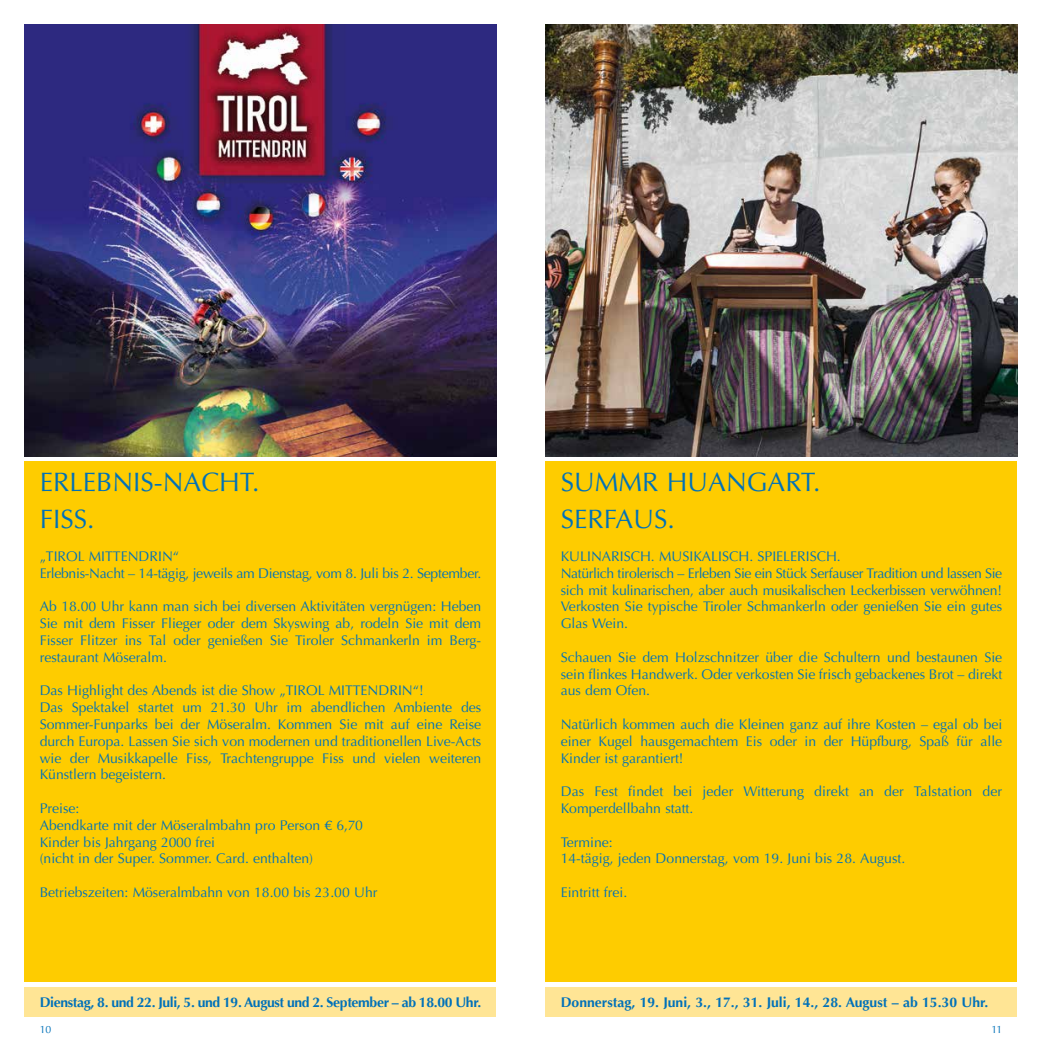
<style>
.page{position:relative;width:1042px;height:1042px;background:#fff}
.page>*{position:absolute;margin:0;border:0;box-sizing:border-box;transform-origin:0 0}
.t1{font:26.6px/36.8px "Optima";color:#0071b9}
.t2{font:14px/16.8px "Optima";color:#0071b9}
.t3{font:14px/16.8px "Optima";letter-spacing:-.02em;color:#0071b9}
.t4{font:700 14px "Optima";letter-spacing:-.025em;color:#0071b9}
.t5{font:700 14px "Optima";color:#0071b9}
.t6{font:10.5px "Optima";color:#0071b9}
</style>
<div class="page">
<div style="left:546px;top:987px;width:471px;height:30px;background:#ffe595"></div>
<img style="left:546px;top:25px;width:471px;height:431px">
<div style="left:546px;top:461px;width:471px;height:521px;background:#fecc00"></div>
<div style="left:25px;top:461px;width:471px;height:521px;background:#fecc00"></div>
<div style="left:25px;top:987px;width:471px;height:30px;background:#ffe595"></div>
<img style="left:25px;top:25px;width:471px;height:431px">
<h1 class="t1" style="left:40px;top:464px;width:221px">ERLEBNIS-NACHT.<br>FISS.</h1>
<p class="t3" style="left:40px;top:548px;width:443px">„TIROL MITTENDRIN“<br>Erlebnis-Nacht – 14-tägig, jeweils am Dienstag, vom 8. Juli bis 2. September.</p>
<p class="t2" style="left:40px;top:598px;width:443px;text-align:justify">Ab 18.00 Uhr kann man sich bei diversen Aktivitäten vergnügen: Heben Sie mit dem Fisser Flieger oder dem Skyswing ab, rodeln Sie mit dem Fisser Flitzer ins Tal oder genießen Sie Tiroler Schmankerln im Berg&shy;restaurant Möseralm.</p>
<p class="t2" style="left:40px;top:682px;width:443px">Das Highlight des Abends ist die Show „TIROL MITTENDRIN“!<br>Das Spektakel startet um 21.30 Uhr im abendlichen Ambiente des Sommer-Funparks bei der Möseralm. Kommen Sie mit auf eine Reise durch Europa. Lassen Sie sich von modernen und traditionellen Live-Acts wie der Musikkapelle Fiss, Trachtengruppe Fiss und vielen weiteren Künstlern begeistern.</p>
<p class="t2" style="left:40px;top:800px;width:325px">Preise:<br>Abendkarte mit der Möseralmbahn pro Person € 6,70<br>Kinder bis Jahrgang 2000 frei<br>(nicht in der Super. Sommer. Card. enthalten)</p>
<p class="t2" style="left:40px;top:884px;width:339px">Betriebszeiten: Möseralmbahn von 18.00 bis 23.00 Uhr</p>
<p class="t4" style="left:40px;top:994px;width:443px">Dienstag, 8. und 22. Juli, 5. und 19. August und 2. September – ab 18.00 Uhr.</p>
<h1 class="t1" style="left:561px;top:464px;width:35px">Summr</h1>
<h1 class="t1" style="left:667px;top:464px;width:40px">Huangart</h1>
<h1 class="t1" style="left:813px;top:464px;width:9px">.</h1>
<h1 class="t1" style="left:561px;top:500px;width:116px">SERFAUS.</h1>
<p class="t2" style="left:561px;top:548px;width:443px">KULINARISCH. MUSIKALISCH. SPIELERISCH.<br>Natürlich tirolerisch – Erleben Sie ein Stück Serfauser Tradition und lassen Sie sich mit kulinarischen, aber auch musikalischen Leckerbissen verwöhnen!<br>Verkosten Sie typische Tiroler Schmankerln oder genießen Sie ein gutes Glas Wein.</p>
<p class="t2" style="left:561px;top:649px;width:443px;text-align:justify">Schauen Sie dem Holzschnitzer über die Schultern und bestaunen Sie sein flinkes Handwerk. Oder verkosten Sie frisch gebackenes Brot – direkt aus dem Ofen.</p>
<p class="t2" style="left:561px;top:716px;width:443px;text-align:justify">Natürlich kommen auch die Kleinen ganz auf ihre Kosten – egal ob bei einer Kugel hausgemachtem Eis oder in der Hüpfburg, Spaß für alle Kinder ist garantiert!</p>
<p class="t2" style="left:561px;top:783px;width:443px">Das Fest findet bei jeder Witterung direkt an der Talstation der<br>Komperdellbahn statt.</p>
<p class="t2" style="left:561px;top:834px;width:346px">Termine:<br>14-tägig, jeden Donnerstag, vom 19. Juni bis 28. August.</p>
<p class="t2" style="left:561px;top:884px;width:68px">Eintritt frei.</p>
<p class="t5" style="left:561px;top:994px;width:429px">Donnerstag, 19. Juni, 3., 17., 31. Juli, 14., 28. August – ab 15.30 Uhr.</p>
<p class="t6" style="left:40px;top:1024px;width:13px">10</p>
<p class="t6" style="left:991px;top:1024px;width:12px">11</p>
</div>
